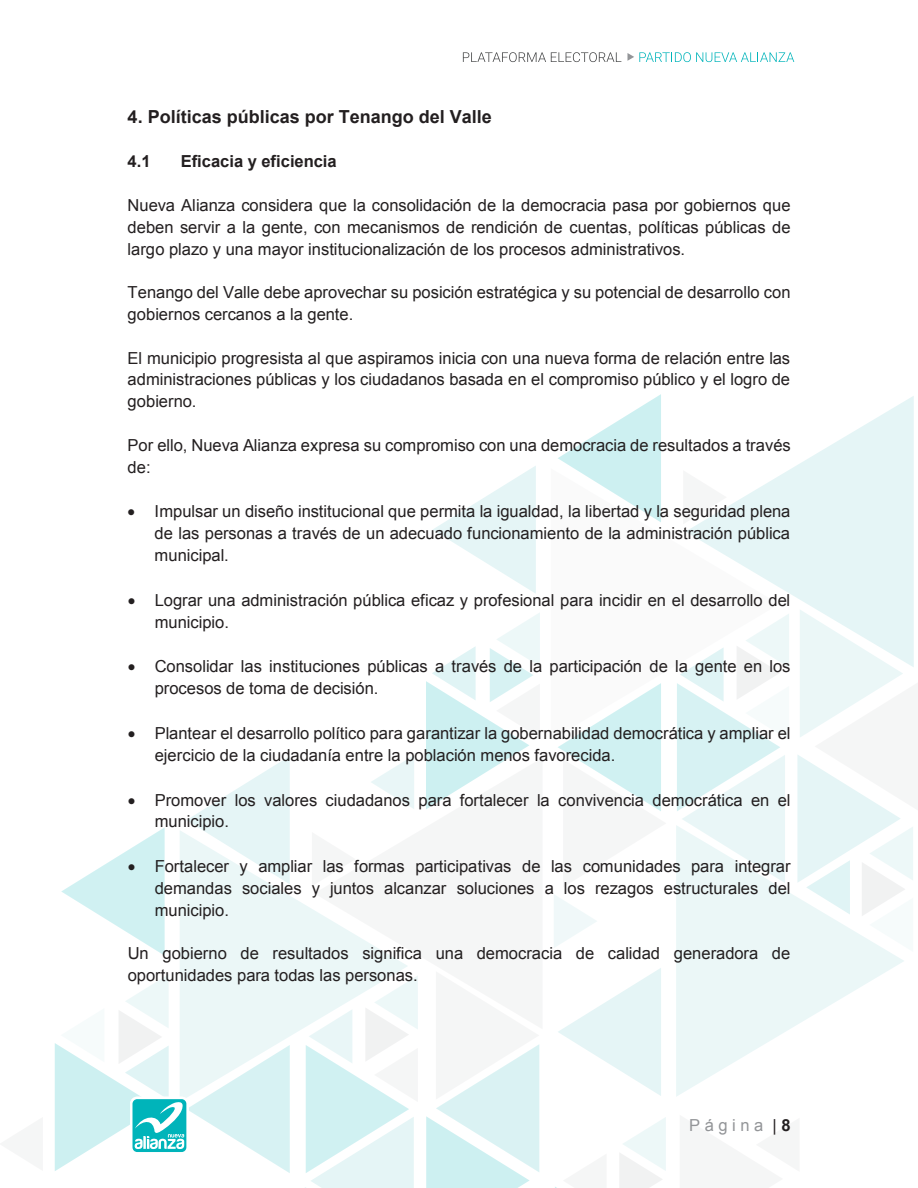
<style>
.page{position:relative;width:918px;height:1188px;background:#fff}
.page>*{position:absolute;margin:0;border:0;box-sizing:border-box;transform-origin:0 0}
.t1{font:700 18px "Arial";color:#231f20}
.t2{font:16.5px/21.8px "Arial";color:#231f20}
.t3{font:700 16.5px "Arial";color:#231f20}
.t4{font:16.5px "Arial";letter-spacing:.27em;color:#939598}
.s1{color:#231f20}
.s2{font-weight:700;color:#231f20}
</style>
<div class="page">
<svg style="left:61px;top:827px;width:104px;height:129px"></svg>
<svg style="left:187px;top:756px;width:103px;height:74px"></svg>
<svg style="left:180px;top:830px;width:134px;height:206px;fill:#ebf7f7"></svg>
<svg style="left:314px;top:910px;width:93px;height:61px;fill:#ebf7f7"></svg>
<svg style="left:305px;top:971px;width:234px;height:217px"></svg>
<svg style="left:312px;top:832px;width:2px;height:54px"></svg>
<svg style="left:555px;top:1117px;width:111px;height:71px"></svg>
<svg style="left:554px;top:895px;width:43px;height:53px"></svg>
<svg style="left:558px;top:968px;width:103px;height:128px"></svg>
<svg style="left:558px;top:740px;width:103px;height:71px"></svg>
<svg style="left:433px;top:466px;width:103px;height:128px"></svg>
<svg style="left:558px;top:394px;width:103px;height:74px"></svg>
<svg style="left:676px;top:825px;width:228px;height:272px;fill:#ebf7f7"></svg>
<svg style="left:570px;top:468px;width:91px;height:272px"></svg>
<svg style="left:686px;top:396px;width:228px;height:213px;fill:#e5f5f6"></svg>
<svg style="left:371px;top:755px;width:43px;height:54px"></svg>
<svg style="left:797px;top:609px;width:117px;height:343px"></svg>
<svg style="left:677px;top:614px;width:112px;height:269px"></svg>
<svg style="left:426px;top:613px;width:114px;height:196px"></svg>
<svg style="left:686px;top:470px;width:41px;height:54px"></svg>
<svg style="left:55px;top:974px;width:235px;height:199px"></svg>
<svg style="left:463px;top:52px;width:158px;height:10px"></svg>
<svg style="left:627px;top:52px;width:167px;height:10px"></svg>
<p class="t1" style="left:128px;top:105px;width:366px">4. Políticas públicas por Tenango del Valle</p>
<p class="t3" style="left:128px;top:150px;width:25px">4.1</p>
<p class="t3" style="left:181px;top:150px;width:158px">Eficacia y eficiencia</p>
<p class="t2" style="left:128px;top:194px;width:664px;text-align:justify">Nueva Alianza considera que la consolidación de la democracia pasa por gobiernos que deben servir a la gente, con mecanismos de rendición de cuentas, políticas públicas de largo plazo y una mayor institucionalización de los procesos administrativos.</p>
<p class="t2" style="left:128px;top:282px;width:664px">Tenango del Valle debe aprovechar su posición estratégica y su potencial de desarrollo con gobiernos cercanos a la gente.</p>
<p class="t2" style="left:128px;top:347px;width:664px;text-align:justify">El municipio progresista al que aspiramos inicia con una nueva forma de relación entre las administraciones públicas y los ciudadanos basada en el compromiso público y el logro de gobierno.</p>
<p class="t2" style="left:128px;top:434px;width:665px">Por ello, Nueva Alianza expresa su compromiso con una democracia de resultados a través de:</p>
<p class="t2" style="left:155px;top:501px;width:637px;text-align:justify;text-indent:-27px">• Impulsar un diseño institucional que permita la igualdad, la libertad y la seguridad plena de las personas a través de un adecuado funcionamiento de la administración pública municipal.</p>
<p class="t2" style="left:155px;top:589px;width:637px;text-indent:-27px">• Lograr una administración pública eficaz y profesional para incidir en el desarrollo del municipio.</p>
<p class="t2" style="left:155px;top:656px;width:637px;text-indent:-27px">• Consolidar las instituciones públicas a través de la participación de la gente en los procesos de toma de decisión.</p>
<p class="t2" style="left:155px;top:722px;width:637px;text-indent:-27px">• Plantear el desarrollo político para garantizar la gobernabilidad democrática y ampliar el ejercicio de la ciudadanía entre la población menos favorecida.</p>
<p class="t2" style="left:155px;top:789px;width:637px;text-indent:-27px">• Promover los valores ciudadanos para fortalecer la convivencia democrática en el municipio.</p>
<p class="t2" style="left:155px;top:856px;width:637px;text-align:justify;text-indent:-27px">• Fortalecer y ampliar las formas participativas de las comunidades para integrar demandas sociales y juntos alcanzar soluciones a los rezagos estructurales del municipio.</p>
<p class="t2" style="left:128px;top:943px;width:664px">Un gobierno de resultados significa una democracia de calidad generadora de oportunidades para todas las personas.</p>
<p class="t4" style="left:689px;top:1115px;width:103px">Página <span class="s1">|</span> <span class="s2">8</span></p>
</div>
